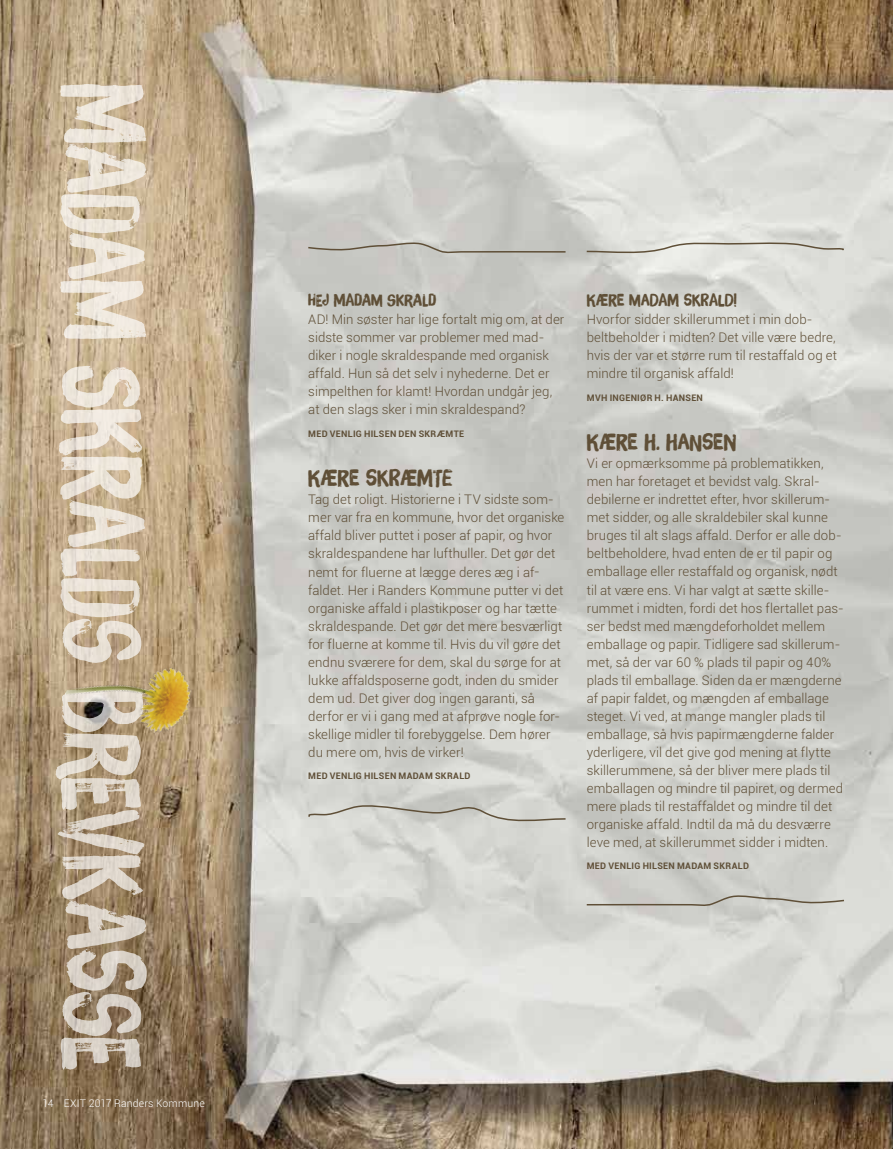
<style>
.page{position:relative;width:893px;height:1149px;background:#fff}
.page>*{position:absolute;margin:0;border:0;box-sizing:border-box;transform-origin:0 0}
.t1{font:22.5px "Brush Up";letter-spacing:.005em;color:#5f4f37}
.t2{font:16.5px "Brush Up";letter-spacing:.01em;color:#5f4f37}
.t3{font:300 13.2px/18px "Roboto";letter-spacing:.005em;color:#5f4f37}
.t4{font:300 10.5px "Roboto";letter-spacing:.015em;color:#fff}
.t5{font:700 9px "Roboto";letter-spacing:.03em;color:#5f4f37}
</style>
<div class="page">
<img style="left:0;top:0;width:893px;height:1148px">
<svg style="left:585px;top:892px;width:261px;height:14px;background:#c2c1ba"></svg>
<svg style="left:307px;top:240px;width:260px;height:13px;background:#bbb9b2"></svg>
<svg style="left:307px;top:799px;width:260px;height:26px;background:#cbcbc5"></svg>
<svg style="left:585px;top:239px;width:260px;height:16px;background:#d2d2cb"></svg>
<svg style="left:55px;top:84px;width:92px;height:985px;background:#ccbda7"></svg>
<img style="left:64px;top:641px;width:143px;height:123px">
<p class="t4" style="left:43px;top:1095px;width:164px">14 EXIT 2017 Randers Kommune</p>
<p class="t2" style="left:308px;top:290px;width:129px">HEJ MADAM SKRALD</p>
<p class="t3" style="left:308px;top:310px;width:258px">AD! Min søster har lige fortalt mig om, at der sidste sommer var problemer med mad&shy;diker i nogle skraldespande med organisk affald. H un så det selv i nyhederne. Det er simpelthen for klamt! Hvordan undgår jeg, at den slags sker i min skraldespand?</p>
<p class="t5" style="left:308px;top:427px;width:157px">MED VENLIG HILSEN DEN SKRÆMTE</p>
<h1 class="t1" style="left:308px;top:465px;width:146px">KÆRE SKRÆMTE</h1>
<p class="t3" style="left:308px;top:490px;width:258px">Tag det roligt. H istorierne i TV sidste som&shy;mer var fra en kommune, hvor det organiske affald bliver puttet i poser af papir, og hvor skraldespandene har lufthuller. Det gør det nemt for fluerne at lægge deres æg i af&shy;faldet. Her i Randers Kommune putter vi det organiske affald i plastikposer og har tætte skraldespande. Det gør det mere besværligt for fluerne at komme til. Hvis du vil gøre det endnu sværere for dem, skal du sørge for at lukke affaldsposerne godt, inden du smider dem ud. Det giver dog ingen garanti, så derfor er vi i gang med at afprøve nogle for&shy;skellige midler til forebyggelse. Dem hører du mere om, hvis de virker!</p>
<p class="t5" style="left:308px;top:769px;width:164px">MED VENLIG HILSEN MADAM SKRALD</p>
<p class="t2" style="left:587px;top:290px;width:151px">KÆRE MADAM SKRALD!</p>
<p class="t3" style="left:587px;top:310px;width:252px">Hvorfor sidder skillerummet i min dob&shy;beltbeholder i midten? Det ville være bedre, hvis der var et større rum til restaffald og et mindre til organisk affald!</p>
<p class="t5" style="left:587px;top:391px;width:8px">MVH</p>
<p class="t5" style="left:610px;top:391px;width:95px">INGENIØR H. HANSEN</p>
<h1 class="t1" style="left:587px;top:429px;width:151px">KÆRE H. HANSEN</h1>
<p class="t3" style="left:587px;top:454px;width:258px">Vi er opmærksomme på problematikken, men har foretaget et bevidst valg. Skral&shy;debilerne er indrettet efter, hvor skillerum&shy;met sidder, og alle skraldebiler skal kunne bruges til alt slags affald. Derfor er alle dob&shy;beltbeholdere, hvad enten de er til papir og emballage eller restaffald og organisk, nødt til at være ens. Vi har valgt at sætte skille&shy;rummet i midten, fordi det hos flertallet pas&shy;ser bedst med mængdeforholdet mellem emballage og papir. Tidligere sad skillerum&shy;met, så der var 60 % plads til papir og 40% plads til emballage. Siden da er mængderne af papir faldet, og mængden af emballage steget. Vi ved, at mange mangler plads til emballage, så hvis papirmængderne falder yderligere, vil det give god mening at flytte skillerummene, så der bliver mere plads til emballagen og mindre til papiret, og dermed mere plads til restaffaldet og mindre til det organiske affald. Indtil da må du desværre leve med, at skillerummet sidder i midten.</p>
<p class="t5" style="left:587px;top:859px;width:164px">MED VENLIG HILSEN MADAM SKRALD</p>
</div>
